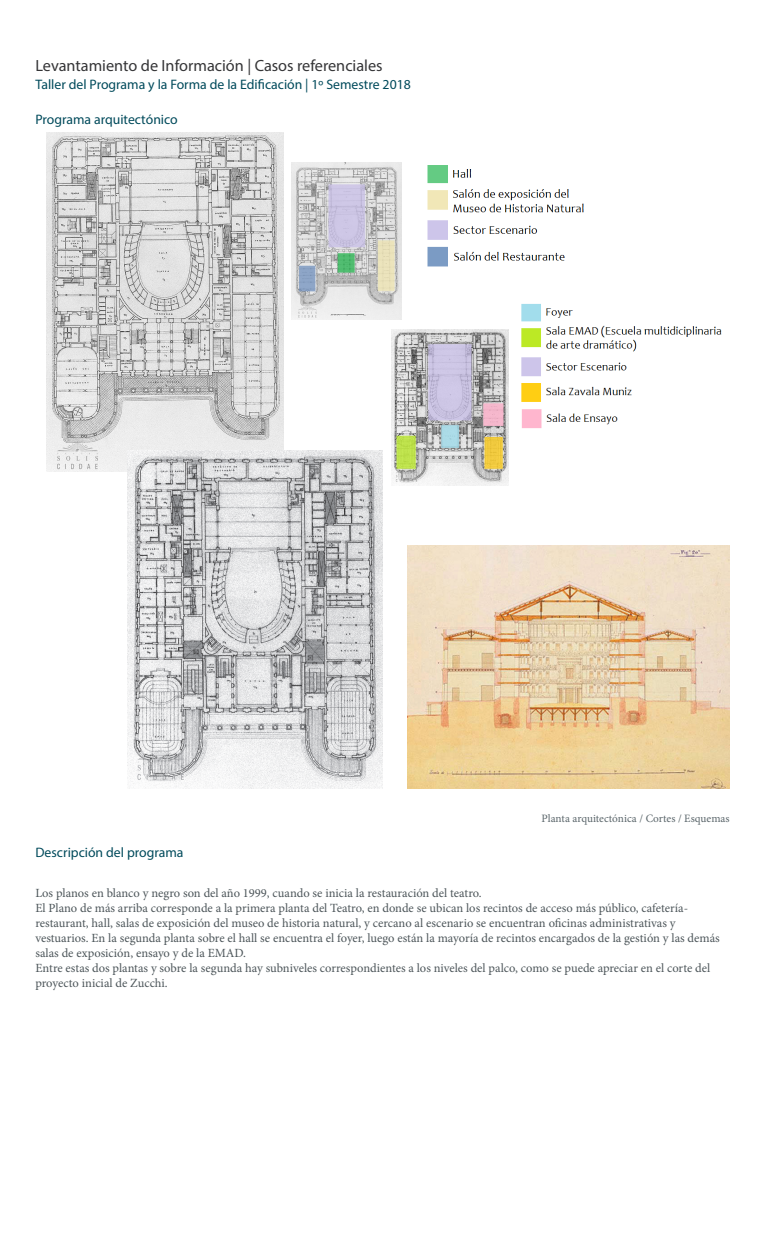
<style>
.page{position:relative;width:765px;height:1260px;background:#fff}
.page>*{position:absolute;margin:0;border:0;box-sizing:border-box;transform-origin:0 0}
.t1{font:16.25px "Myriad Pro";color:#353537}
.Subtítulo{font:13.75px "Myriad Pro";color:#014a5b}
.Texto{font:12.5px/15px "Minion Pro";color:#4d565a}
.Pie_de_página{font:11.25px "Minion Pro";color:#5b666b}
</style>
<div class="page">
<img style="left:427px;top:165px;width:157px;height:102px">
<img style="left:292px;top:163px;width:110px;height:156px">
<img style="left:46px;top:132px;width:237px;height:339px">
<img style="left:127px;top:450px;width:255px;height:339px">
<img style="left:521px;top:304px;width:201px;height:125px">
<img style="left:392px;top:330px;width:117px;height:156px">
<img style="left:407px;top:545px;width:323px;height:244px">
<h1 class="t1" style="left:35px;top:55px;width:349px">Levantamiento de Información | Casos referenciales</h1>
<p class="Subtítulo" style="left:35px;top:75px;width:377px">Taller del Programa y la Forma de la Edificación | 1º Semestre 2018</p>
<p class="Subtítulo" style="left:35px;top:111px;width:144px">Programa arquitectónico</p>
<p class="Subtítulo" style="left:35px;top:844px;width:150px">Descripción del programa</p>
<p class="Pie_de_página" style="left:542px;top:811px;width:189px">Planta arquitectónica / Cortes / Esquemas</p>
<p class="Texto" style="left:35px;top:886px;width:448px">Los planos en blanco y negro son del año 1999, cuando se inicia la restauración del teatro.</p>
<p class="Texto" style="left:35px;top:901px;width:686px">El Plano de más arriba corresponde a la primera planta del Teatro, en donde se ubican los recintos de acceso más público, cafetería&shy;restaurant, hall, salas de exposición del museo de historia natural, y cercano al escenario se encuentran oficinas administrativas y vestuarios. En la segunda planta sobre el hall se encuentra el foyer, luego están la mayoría de recintos encargados de la gestión y las demás salas de exposición, ensayo y de la EMAD.</p>
<p class="Texto" style="left:35px;top:961px;width:676px">Entre estas dos plantas y sobre la segunda hay subniveles correspondientes a los niveles del palco, como se puede apreciar en el corte del proyecto inicial de Zucchi.</p>
</div>
